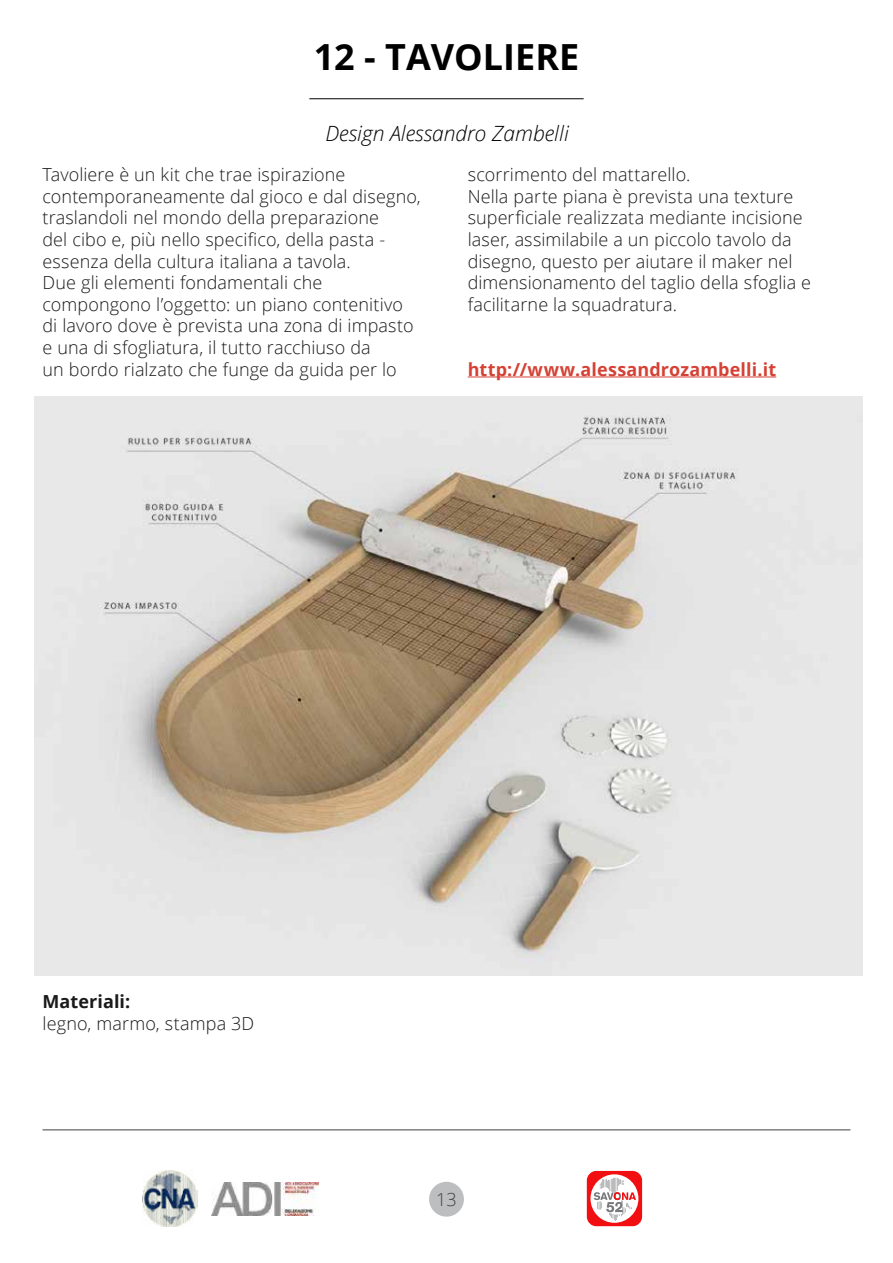
<style>
.page{position:relative;width:893px;height:1263px;background:#fff}
.page>*{position:absolute;margin:0;border:0;box-sizing:border-box;transform-origin:0 0}
.t1{font:700 36px "Open Sans";color:#000}
.t2{font:italic 300 21px "Open Sans";color:#000}
.t3{font:300 18px/21.6px "Open Sans";letter-spacing:.005em;color:#1a1a1a}
.t4{font:700 18px "Open Sans";letter-spacing:.01em;color:#d54134}
.t5{font:700 18px "Open Sans";letter-spacing:.005em;color:#1a1a1a}
.t6{font:300 18px "Open Sans";color:#414042}
</style>
<div class="page">
<div style="left:429px;top:1182px;width:35px;height:34px;background:#bcbec0;border-radius:50%"></div>
<hr style="left:43px;top:1129px;width:807px;height:1px;background:#414042">
<div style="left:587px;top:1171px;width:55px;height:55px;background:#f20f12;border-radius:10px"></div>
<svg style="left:590px;top:1174px;width:48px;height:49px"></svg>
<svg style="left:594px;top:1177px;width:42px;height:44px"></svg>
<img style="left:142px;top:1171px;width:56px;height:55px">
<img style="left:211px;top:1182px;width:107px;height:34px">
<hr style="left:468px;top:376px;width:308px;height:1px;background:#d54134">
<hr style="left:309px;top:98px;width:275px;height:1px;background:#000">
<img style="left:34px;top:396px;width:829px;height:580px">
<h1 class="t1" style="left:314px;top:32px;width:267px">12 - TAVOLIERE</h1>
<p class="t2" style="left:325px;top:119px;width:245px">Design Alessandro Zambelli</p>
<p class="t3" style="left:43px;top:163px;width:380px">Tavoliere è un kit che trae ispirazione contemporaneamente dal gioco e dal disegno, traslandoli nel mondo della preparazione<br>del cibo e, più nello specifico, della pasta - essenza della cultura italiana a tavola.<br>Due gli elementi fondamentali che compongono l’oggetto: un piano contenitivo di lavoro dove è prevista una zona di impasto e una di sfogliatura, il tutto racchiuso da<br>un bordo rialzato che funge da guida per lo</p>
<p class="t3" style="left:468px;top:163px;width:345px">scorrimento del mattarello.<br>Nella parte piana è prevista una texture superficiale realizzata mediante incisione laser, assimilabile a un piccolo tavolo da disegno, questo per aiutare il maker nel dimensionamento del taglio della sfoglia e facilitarne la squadratura.</p>
<p class="t4" style="left:468px;top:356px;width:310px">http://www.alessandrozambelli.it</p>
<p class="t5" style="left:43px;top:989px;width:89px">Materiali:</p>
<p class="t3" style="left:43px;top:1012px;width:213px">legno, marmo, stampa 3D</p>
<p class="t6" style="left:436px;top:1187px;width:22px">13</p>
</div>
